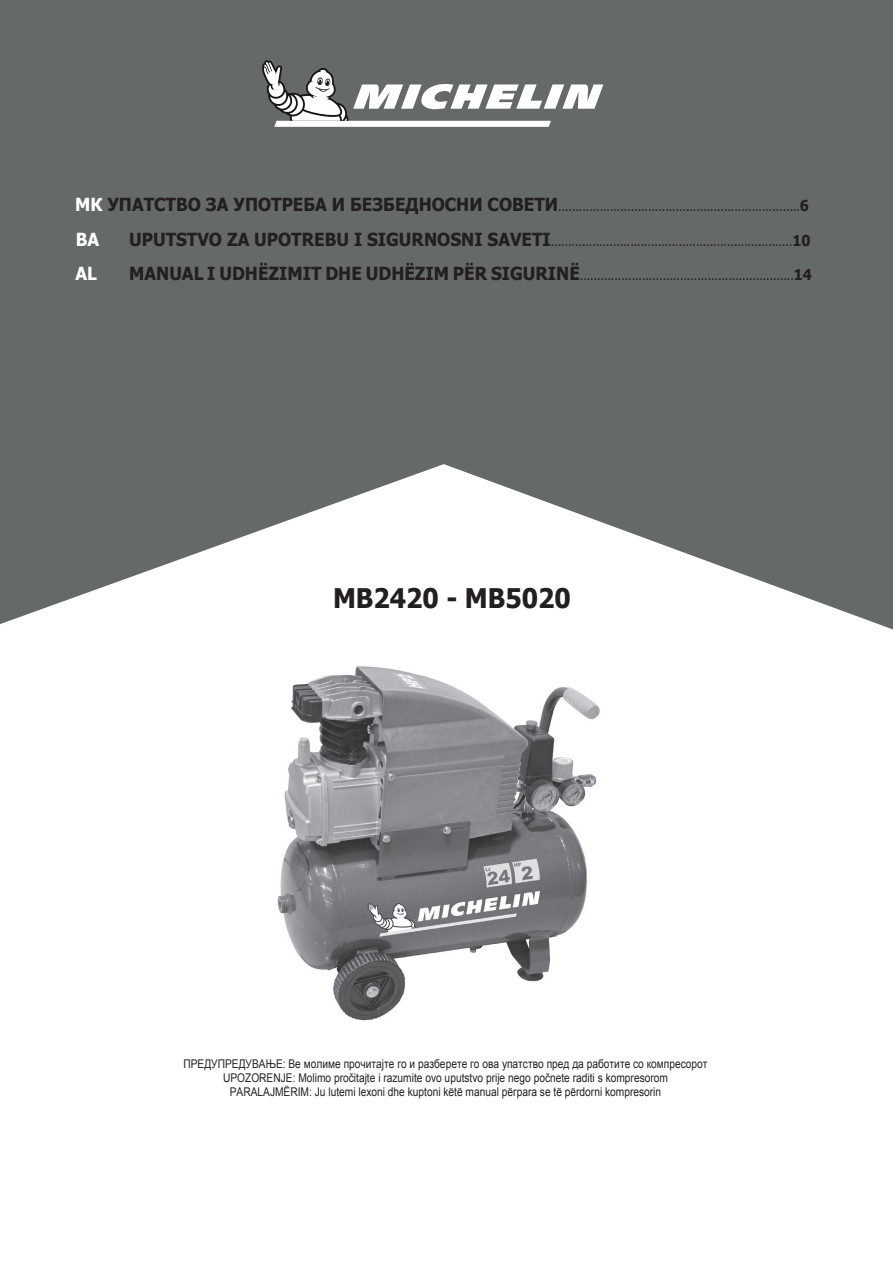
<style>
.page{position:relative;width:893px;height:1263px;background:#fff}
.page>*{position:absolute;margin:0;border:0;box-sizing:border-box;transform-origin:0 0}
.t1{font:700 27px "Tahoma";color:#231f20;scale:.95 1}
.t2{font:700 18px "Tahoma";color:#fff;scale:.95 1}
.t3{font:12px "Tahoma";color:#231f20;scale:.95 1}
.t4{font:12px/14.4px "Arial";color:#231f20;text-align:center;scale:.85 1}
.s1{font-weight:700;font-size:18px;color:#fff}
.s2{font-weight:700;font-size:18px}
.s3{font-weight:700;font-size:15px}
</style>
<div class="page">
<div style="left:0;top:0;width:893px;height:795px;background:#656968"></div>
<svg style="left:0;top:464px;width:893px;height:331px;fill:#fff"></svg>
<svg style="left:262px;top:60px;width:341px;height:67px"></svg>
<img style="left:256px;top:648px;width:377px;height:373px">
<p class="t3" style="left:75px;top:199px;width:774px"><span class="s1">МК</span> <span class="s2">УПАТСТВО ЗА УПОТРЕБА И БЕЗБЕДНОСНИ СОВЕТИ</span>......................................................................<span class="s3">6</span></p>
<h2 class="t2" style="left:76px;top:226px;width:26px">BA</h2>
<p class="t3" style="left:129px;top:233px;width:719px"><span class="s2">UPUTSTVO ZA UPOTREBU I SIGURNOSNI SAVETI</span>......................................................................<span class="s3">10</span></p>
<h2 class="t2" style="left:75px;top:261px;width:24px">AL</h2>
<p class="t3" style="left:129px;top:267px;width:720px"><span class="s2">MANUAL I UDHËZIMIT DHE UDHËZIM PËR SIGURINË</span>..............................................................<span class="s3">14</span></p>
<h1 class="t1" style="left:333px;top:579px;width:252px">MB2420 - MB5020</h1>
<p class="t4" style="left:183px;top:1056px;width:618px">ПРЕДУПРЕДУВАЊЕ: Ве молиме прочитајте го и разберете го ова упатство пред да работите со компресорот<br>UPOZORENJE: Molimo pročitajte i razumite ovo uputstvo prije nego počnete raditi s kompresorom<br>PARALAJMËRIM: Ju lutemi lexoni dhe kuptoni këtë manual përpara se të përdorni kompresorin</p>
</div>
